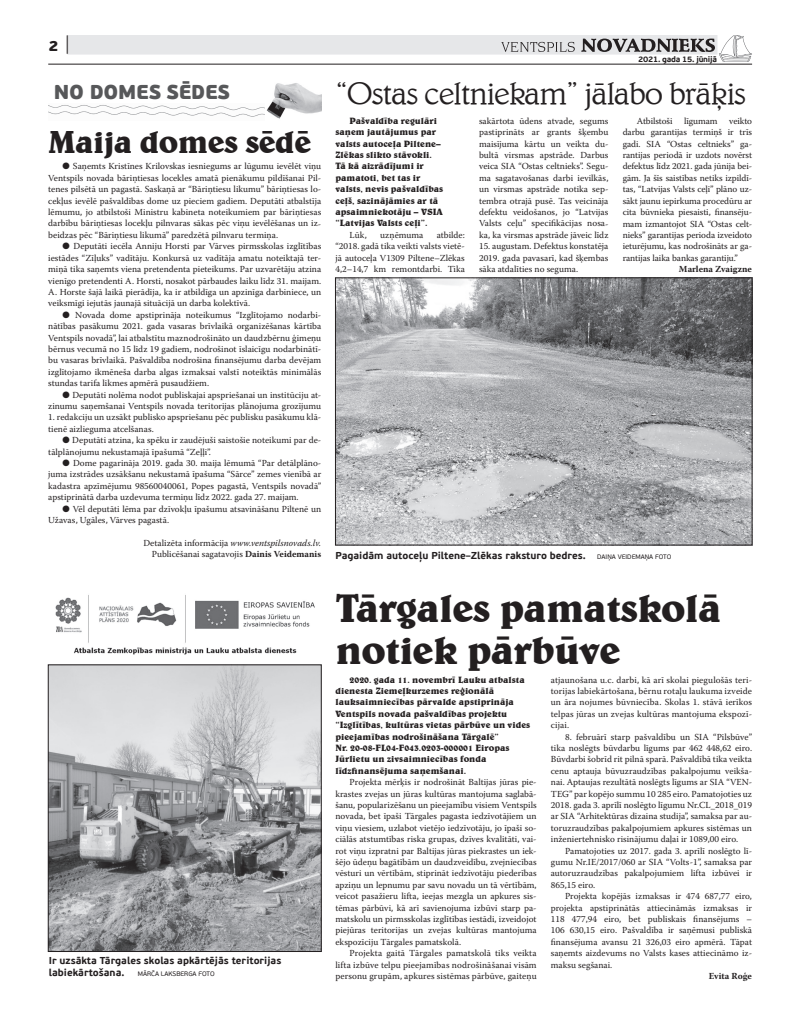
<style>
.page{position:relative;width:789px;height:1015px;background:#fff}
.page>*{position:absolute;margin:0;border:0;box-sizing:border-box;transform-origin:0 0}
.t1{font:700 40px/42px "Belwe TL";letter-spacing:-.02em;color:#231f20}
.t2{font:300 32px "Belwe TL";letter-spacing:-.035em;color:#231f20}
.t3{font:700 32px "Belwe TL";letter-spacing:-.02em;color:#231f20}
.t4{font:900 20px "PF Beau Sans Pro";letter-spacing:-.01em;color:#57585a}
.t5{font:900 15px "PF Beau Sans Pro";color:#231f20}
.t6{font:700 10px/11.4px "PF Beau Sans Pro";color:#231f20}
.t7{font:9.2px/11.4px "Warnock Pro";color:#231f20;text-align:justify}
.t8{font:700 9.2px/11.4px "Belwe TL";color:#231f20}
.t9{font:700 9.2px "Warnock Pro";color:#231f20}
.t10{font:700 8px "PF Beau Sans Pro";letter-spacing:-.03em;color:#231f20}
.t11{font:6.5px "PF Beau Sans Pro";color:#231f20}
.s1{font-weight:100;font-size:20px}
.s2{font-family:"Zapf Ding"}
.s3{font-style:italic}
.s4{font-weight:700}
.s5{font-weight:400;font-size:6.5px}
</style>
<div class="page">
<img style="left:337px;top:280px;width:412px;height:263px">
<div style="left:335px;top:278px;width:416px;height:267px;border:1px solid #231f20"></div>
<div style="left:67px;top:35px;width:649px;height:19px;background:#e6e7e9"></div>
<hr style="left:48px;top:64px;width:703px;height:1px;background:#231f20">
<img style="left:719px;top:35px;width:32px;height:27px">
<svg style="left:581px;top:39px;width:133px;height:13px"></svg>
<svg style="left:501px;top:42px;width:73px;height:10px"></svg>
<img style="left:48px;top:105px;width:217px;height:12px">
<img style="left:266px;top:83px;width:55px;height:36px">
<img style="left:55px;top:595px;width:260px;height:60px">
<img style="left:50px;top:667px;width:269px;height:282px">
<div style="left:48px;top:665px;width:273px;height:286px;border:1px solid #231f20"></div>
<h3 class="t5" style="left:48px;top:36px;width:23px">2 <span class="s1">|</span></h3>
<h3 class="t4" style="left:54px;top:79px;width:177px">NO DOMES SĒDES</h3>
<h2 class="t3" style="left:48px;top:121px;width:264px">Maija domes sēdē</h2>
<p class="t7" style="left:48px;top:161px;width:274px;text-indent:14px"><span class="s2">l</span> Saņemts Kristīnes Krilovskas iesniegums ar lūgumu ievēlēt viņu Ventspils novada bāriņtiesas locekles amatā pienākumu pildīšanai Pil&shy;tenes pilsētā un pagastā. Saskaņā ar “Bāriņtiesu likumu” bāriņtiesas lo&shy;cekļus ievēlē pašvaldības dome uz pieciem gadiem. Deputāti atbalstīja lēmumu, jo atbilstoši Ministru kabineta noteikumiem par bāriņtiesas darbību bāriņtiesas locekļu pilnvaras sākas pēc viņu ievēlēšanas un iz&shy;beidzas pēc “Bāriņtiesu likumā” paredzētā pilnvaru termiņa.</p>
<p class="t7" style="left:48px;top:240px;width:274px;text-indent:14px"><span class="s2">l</span> Deputāti iecēla Anniju Horsti par Vārves pirmsskolas izglītības iestādes “Zīļuks” vadītāju. Konkursā uz vadītāja amatu noteiktajā ter&shy;miņā tika saņemts viena pretendenta pieteikums. Par uzvarētāju atzina vienīgo pretendenti A. Horsti, nosakot pārbaudes laiku līdz 31. maijam.<br>A. Horste šajā laikā pierādīja, ka ir atbildīga un apzinīga darbiniece, un veiksmīgi iejutās jaunajā situācijā un darba kolektīvā.</p>
<p class="t7" style="left:48px;top:309px;width:274px;text-indent:14px"><span class="s2">l</span> Novada dome apstiprināja noteikumus “Izglītojamo nodarbi&shy;nātības pasākumu 2021. gada vasaras brīvlaikā organizēšanas kārtība Ventspils novadā”, lai atbalstītu maznodrošināto un daudzbērnu ģimeņu bērnus vecumā no 15 līdz 19 gadiem, nodrošinot īslaicīgu nodarbinātī&shy;bu vasaras brīvlaikā. Pašvaldība nodrošina finansējumu darba devējam izglītojamo ikmēneša darba algas izmaksai valstī noteiktās minimālās stundas tarifa likmes apmērā pusaudžiem.</p>
<p class="t7" style="left:48px;top:389px;width:274px;text-align:right"><span class="s2">l</span> Deputāti nolēma nodot publiskajai apspriešanai un institūciju at&shy;zinumu saņemšanai Ventspils novada teritorijas plānojuma grozījumu</p>
<p class="t7" style="left:48px;top:411px;width:274px">1. redakciju un uzsākt publisko apspriešanu pēc publisku pasākumu klā&shy;tienē aizlieguma atcelšanas.</p>
<p class="t7" style="left:48px;top:434px;width:274px;text-indent:14px"><span class="s2">l</span> Deputāti atzina, ka spēku ir zaudējuši saistošie noteikumi par de&shy;tālplānojumu nekustamajā īpašumā “Zeļļi”.</p>
<p class="t7" style="left:48px;top:457px;width:274px;text-indent:14px"><span class="s2">l</span> Dome pagarināja 2019. gada 30. maija lēmumā “Par detālplāno&shy;juma izstrādes uzsākšanu nekustamā īpašuma “Sārce” zemes vienībā ar kadastra apzīmējumu 98560040061, Popes pagastā, Ventspils novadā” apstiprinātā darba uzdevuma termiņu līdz 2022. gada 27. maijam.</p>
<p class="t7" style="left:48px;top:503px;width:274px;text-indent:14px"><span class="s2">l</span> Vēl deputāti lēma par dzīvokļu īpašumu atsavināšanu Piltenē un<br>Užavas, Ugāles, Vārves pagastā.</p>
<p class="t7" style="left:143px;top:537px;width:179px;text-align:right">Detalizēta informācija <span class="s3">www.ventspilsnovads.lv.<br></span>Publicēšanai sagatavojis <span class="s4">Dainis Veidemanis</span></p>
<p class="t6" style="left:49px;top:955px;width:234px">Ir uzsākta Tārgales skolas apkārtējās teritorijas labiekārtošana.</p>
<p class="t11" style="left:138px;top:970px;width:78px">MĀRČA LAKSBERGA FOTO</p>
<p class="t10" style="left:637px;top:54px;width:80px">2021. gada 15. jūnijā</p>
<h2 class="t2" style="left:335px;top:74px;width:412px">“Ostas celtniekam” jālabo brāķis</h2>
<p class="t8" style="left:335px;top:115px;width:109px;text-indent:14px">Pašvaldība regulāri saņem jautājumus par valsts autoceļa Piltene–<br>Zlēkas slikto stāvokli.<br>Tā kā aizrādījumi ir pamatoti, bet tas ir valsts, nevis pašvaldības ceļš, sazinājāmies ar tā apsaimniekotāju – VSIA “Latvijas Valsts ceļi”.</p>
<p class="t7" style="left:349px;top:229px;width:19px">Lūk,</p>
<p class="t7" style="left:380px;top:229px;width:45px">uzņēmuma</p>
<p class="t7" style="left:335px;top:229px;width:131px;text-indent:101px">atbilde: “2018. gadā tika veikti valsts vietē&shy;jā autoceļa V1309 Piltene–Zlēkas 4,2–14,7 km remontdarbi. Tika</p>
<p class="t7" style="left:478px;top:115px;width:131px">sakārtota ūdens atvade, segums pastiprināts ar grants šķembu maisījuma kārtu un veikta du&shy;bultā virsmas apstrāde. Darbus veica SIA “Ostas celtnieks”. Segu&shy;ma sagatavošanas darbi ievilkās, un virsmas apstrāde notika sep&shy;tembra otrajā pusē. Tas veicināja defektu veidošanos, jo “Latvijas Valsts ceļu” specifikācijas nosa&shy;ka, ka virsmas apstrāde jāveic līdz</p>
<p class="t7" style="left:478px;top:240px;width:131px">15. augustam. Defektus konstatēja 2019. gada pavasarī, kad šķembas sāka atdalīties no seguma.</p>
<p class="t7" style="left:622px;top:115px;width:131px;text-indent:106px">veikto darbu garantijas termiņš ir trīs gadi. SIA “Ostas celtnieks” ga&shy;rantijas periodā ir uzdots novērst defektus līdz 2021. gada jūnija bei&shy;gām. Ja šīs saistības netiks izpildī&shy;tas, “Latvijas Valsts ceļi” plāno uz&shy;sākt jaunu iepirkuma procedūru ar cita būvnieka piesaisti, finansēju&shy;mam izmantojot SIA “Ostas celt&shy;nieks” garantijas perioda izveidoto ieturējumu, kas nodrošināts ar ga&shy;rantijas laika bankas garantiju.”</p>
<p class="t9" style="left:678px;top:263px;width:75px">Marlena Zvaigzne</p>
<p class="t7" style="left:636px;top:115px;width:37px">Atbilstoši</p>
<p class="t7" style="left:683px;top:115px;width:35px">līgumam</p>
<p class="t6" style="left:335px;top:550px;width:337px">Pagaidām autoceļu Piltene–Zlēkas raksturo bedres. <span class="s5">DAIŅA VEIDEMAŅA FOTO</span></p>
<h1 class="t1" style="left:335px;top:586px;width:387px">Tārgales pamatskolā notiek pārbūve</h1>
<p class="t8" style="left:335px;top:673px;width:196px;text-indent:14px">2020. gada 11. novembrī Lauku atbalsta dienesta Ziemeļkurzemes reģionālā lauksaimniecības pārvalde apstiprināja Ventspils novada pašvaldības projektu “Izglītības, kultūras vietas pārbūve un vides pieejamības nodrošināšana Tārgalē”<br>Nr. 20-08-FL04-F043.0203-000001 Eiropas Jūrlietu un zivsaimniecības fonda līdzfinansējuma saņemšanai.</p>
<p class="t7" style="left:335px;top:776px;width:202px;text-indent:14px">Projekta mērķis ir nodrošināt Baltijas jūras pie&shy;krastes zvejas un jūras kultūras mantojuma saglabā&shy;šanu, popularizēšanu un pieejamību visiem Ventspils novada, bet īpaši Tārgales pagasta iedzīvotājiem un viņu viesiem, uzlabot vietējo iedzīvotāju, jo īpaši so&shy;ciālās atstumtības riska grupas, dzīves kvalitāti, vai&shy;rot viņu izpratni par Baltijas jūras piekrastes un iek&shy;šējo ūdeņu bagātībām un daudzveidību, zvejniecības vēsturi un vērtībām, stiprināt iedzīvotāju piederības apziņu un lepnumu par savu novadu un tā vērtībām, veicot pasažieru lifta, ieejas mezgla un apkures sis&shy;tēmas pārbūvi, kā arī savienojuma izbūvi starp pa&shy;matskolu un pirmsskolas izglītības iestādi, izveidojot piejūras teritorijas un zvejas kultūras mantojuma ekspozīciju Tārgales pamatskolā.</p>
<p class="t7" style="left:335px;top:947px;width:202px;text-indent:14px">Projekta gaitā Tārgales pamatskolā tiks veikta lifta izbūve telpu pieejamības nodrošināšanai visām personu grupām, apkures sistēmas pārbūve, gaiteņu</p>
<p class="t7" style="left:550px;top:674px;width:202px">atjaunošana u.c. darbi, kā arī skolai piegulošās teri&shy;torijas labiekārtošana, bērnu rotaļu laukuma izveide un āra nojumes būvniecība. Skolas 1. stāvā ierīkos telpas jūras un zvejas kultūras mantojuma ekspozī&shy;cijai.</p>
<p class="t7" style="left:550px;top:731px;width:202px;text-indent:14px">8. februārī starp pašvaldību un SIA “Pilsbūve” tika noslēgts būvdarbu līgums par 462 448,62 eiro.<br>Būvdarbi šobrīd rit pilnā sparā. Pašvaldībā tika veikta cenu aptauja būvuzraudzības pakalpojumu veikša&shy;nai. Aptaujas rezultātā noslēgts līgums ar SIA “VEN-TEG” par kopējo summu 10 285 eiro. Pamatojoties uz 2018. gada 3. aprīlī noslēgto līgumu Nr.CL_2018_019 ar SIA “Arhitektūras dizaina studija”, samaksa par au&shy;toruzraudzības pakalpojumiem apkures sistēmas un inženiertehnisko risinājumu daļai ir 1089,00 eiro.</p>
<p class="t7" style="left:550px;top:845px;width:202px;text-indent:14px">Pamatojoties uz 2017. gada 3. aprīlī noslēgto lī&shy;gumu Nr.IE/2017/060 ar SIA “Volts-1”, samaksa par autoruzraudzības pakalpojumiem lifta izbūvei ir 865,15 eiro.</p>
<p class="t7" style="left:550px;top:890px;width:202px;text-indent:14px">Projekta kopējās izmaksas ir 474 687,77 eiro, projekta apstiprinātās attiecināmās izmaksas ir 118 477,94 eiro, bet publiskais finansējums – 106 630,15 eiro. Pašvaldība ir saņēmusi publiskā finansējuma avansu 21 326,03 eiro apmērā. Tāpat saņemts aizdevums no Valsts kases attiecināmo iz&shy;maksu segšanai.</p>
<p class="t9" style="left:708px;top:970px;width:45px">Evita Roģe</p>
</div>
